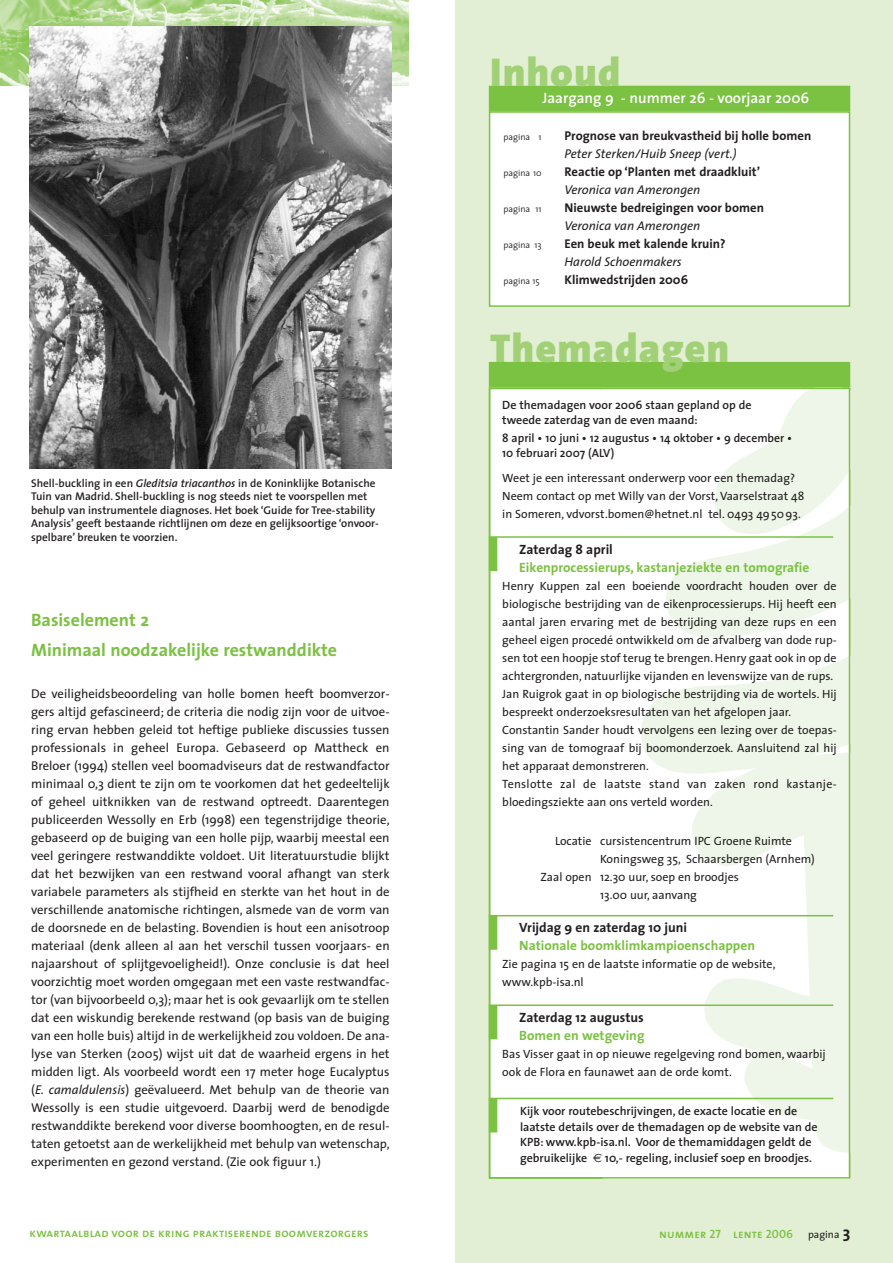
<style>
.page{position:relative;width:893px;height:1263px;background:#fff}
.page>*{position:absolute;margin:0;border:0;box-sizing:border-box;transform-origin:0 0}
.t1{font:900 40.5px "The Sans";letter-spacing:.025em;color:#a1d077}
.t2{font:700 18px/30px "The Sans";color:#7bc142}
.t3{font:600 15px "The Sans";color:#fff}
.t4{font:700 13.5px "The Sans";color:#7bc142}
.t5{font:700 13.5px "The Sans";color:#231f20}
.t6{font:12.75px/18px "The Sans";color:#231f20;text-align:justify}
.t7{font:700 12.75px "The Sans";color:#231f20}
.t8{font:italic 12.75px "The Sans";color:#231f20}
.t9{font:12px/18px "The Sans";color:#231f20}
.t10{font:600 12px/15.8px "The Sans";color:#231f20}
.t11{font:12px "The Sans Semi Bold Caps";letter-spacing:.01em;color:#7bc142}
.t12{font:600 11.25px/13.5px "The Sans";color:#231f20}
.t13{font:300 9px "The Sans";color:#231f20}
.s1{font-style:italic}
.s2{font-family:"Euro Sans";font-weight:400}
.s3{font-family:"The Sans";font-size:10.5px;color:#231f20}
.s4{font-family:"The Sans";font-weight:700;font-size:16.5px;color:#231f20}
</style>
<div class="page">
<img style="left:0;top:1px;width:408px;height:85px">
<div style="left:455px;top:1px;width:438px;height:1262px;background:#e2efd4"></div>
<div style="left:490px;top:388px;width:359px;height:790px;background:#fff"></div>
<div style="left:490px;top:112px;width:359px;height:194px;background:#fff"></div>
<div style="left:489px;top:111px;width:361px;height:196px;border:2px solid #7bc142"></div>
<div style="left:490px;top:86px;width:359px;height:24px;background:#7bc142"></div>
<div style="left:489px;top:86px;width:361px;height:25px;border:2px solid #7bc142"></div>
<svg style="left:666px;top:391px;width:181px;height:203px"></svg>
<svg style="left:639px;top:594px;width:208px;height:558px"></svg>
<div style="left:489px;top:388px;width:361px;height:790px;border:2px solid #7bc142"></div>
<div style="left:490px;top:363px;width:359px;height:24px;background:#7bc142"></div>
<div style="left:489px;top:362px;width:361px;height:25px;border:2px solid #7bc142"></div>
<div style="left:490px;top:538px;width:7px;height:32px;background:#7bc142"></div>
<div style="left:489px;top:537px;width:8px;height:34px;border:2px solid #7bc142"></div>
<hr style="left:489px;top:536px;width:344px;height:2px;background:#7bc142">
<div style="left:490px;top:916px;width:7px;height:33px;background:#7bc142"></div>
<div style="left:489px;top:916px;width:8px;height:34px;border:2px solid #7bc142"></div>
<hr style="left:489px;top:915px;width:344px;height:1px;background:#7bc142">
<div style="left:490px;top:1006px;width:7px;height:32px;background:#7bc142"></div>
<div style="left:489px;top:1005px;width:8px;height:34px;border:2px solid #7bc142"></div>
<hr style="left:489px;top:1004px;width:344px;height:2px;background:#7bc142">
<div style="left:490px;top:1099px;width:7px;height:33px;background:#7bc142"></div>
<div style="left:489px;top:1098px;width:8px;height:34px;border:2px solid #7bc142"></div>
<hr style="left:489px;top:1098px;width:344px;height:1px;background:#7bc142">
<img style="left:30px;top:26px;width:361px;height:442px">
<h1 class="t1" style="left:490px;top:57px;width:132px">Inhoud</h1>
<p class="t3" style="left:542px;top:93px;width:268px">Jaargang 9 - nummer 26 - voorjaar 2006</p>
<p class="t13" style="left:503px;top:133px;width:40px">pagina 1</p>
<p class="t13" style="left:503px;top:169px;width:40px">pagina 10</p>
<p class="t13" style="left:503px;top:205px;width:40px">pagina 11</p>
<p class="t13" style="left:503px;top:241px;width:40px">pagina 13</p>
<p class="t13" style="left:503px;top:277px;width:38px">pagina 15</p>
<p class="t7" style="left:564px;top:130px;width:248px">Prognose van breukvastheid bij holle bomen</p>
<p class="t8" style="left:564px;top:148px;width:174px">Peter Sterken/Huib Sneep (vert.)</p>
<p class="t7" style="left:564px;top:166px;width:197px">Reactie op ‘Planten met draadkluit’</p>
<p class="t8" style="left:564px;top:184px;width:137px">Veronica van Amerongen</p>
<p class="t7" style="left:564px;top:202px;width:201px">Nieuwste bedreigingen voor bomen</p>
<p class="t8" style="left:564px;top:220px;width:137px">Veronica van Amerongen</p>
<p class="t7" style="left:564px;top:238px;width:163px">Een beuk met kalende kruin?</p>
<p class="t8" style="left:564px;top:256px;width:119px">Harold Schoenmakers</p>
<p class="t7" style="left:564px;top:274px;width:125px">Klimwedstrijden 2006</p>
<p class="t12" style="left:31px;top:477px;width:349px">Shell-buckling in een <span class="s1">Gleditsia triacanthos</span> in de Koninklijke Botanische Tuin van Madrid. Shell-buckling is nog steeds niet te voorspellen met behulp van instrumentele diagnoses. Het boek ‘Guide for Tree-stability Analysis’ geeft bestaande richtlijnen om deze en gelijksoortige ‘onvoor&shy;spelbare’ breuken te voorzien.</p>
<h2 class="t2" style="left:31px;top:606px;width:307px">Basiselement 2<br>Minimaal noodzakelijke restwanddikte</h2>
<p class="t6" style="left:31px;top:686px;width:360px">De veiligheidsbeoordeling van holle bomen heeft boomverzor&shy;gers altijd gefascineerd; de criteria die nodig zijn voor de uitvoe&shy;ring ervan hebben geleid tot heftige publieke discussies tussen professionals in geheel Europa. Gebaseerd op Mattheck en Breloer (1994) stellen veel boomadviseurs dat de restwandfactor minimaal 0,3 dient te zijn om te voorkomen dat het gedeeltelijk of geheel uitknikken van de restwand optreedt. Daarentegen publiceerden Wessolly en Erb (1998) een tegenstrijdige theorie, gebaseerd op de buiging van een holle pijp, waarbij meestal een veel geringere restwanddikte voldoet. Uit literatuurstudie blijkt dat het bezwijken van een restwand vooral afhangt van sterk variabele parameters als stijfheid en sterkte van het hout in de verschillende anatomische richtingen, alsmede van de vorm van de doorsnede en de belasting. Bovendien is hout een anisotroop materiaal (denk alleen al aan het verschil tussen voorjaars- en najaarshout of splijtgevoeligheid!). Onze conclusie is dat heel voorzichtig moet worden omgegaan met een vaste restwandfac&shy;tor (van bijvoorbeeld 0,3); maar het is ook gevaarlijk om te stellen dat een wiskundig berekende restwand (op basis van de buiging van een holle buis) altijd in de werkelijkheid zou voldoen. De ana&shy;lyse van Sterken (2005) wijst uit dat de waarheid ergens in het midden ligt. Als voorbeeld wordt een 17 meter hoge Eucalyptus (<span class="s1">E. camaldulensis</span>) geëvalueerd. Met behulp van de theorie van Wessolly is een studie uitgevoerd. Daarbij werd de benodigde restwanddikte berekend voor diverse boomhoogten, en de resul&shy;taten getoetst aan de werkelijkheid met behulp van wetenschap, experimenten en gezond verstand. (Zie ook figuur 1.)</p>
<h1 class="t1" style="left:490px;top:333px;width:241px">Themadagen</h1>
<p class="t10" style="left:502px;top:398px;width:251px">De themadagen voor 2006 staan gepland op de tweede zaterdag van de even maand:</p>
<p class="t10" style="left:502px;top:431px;width:291px">8 april • 10 juni • 12 augustus • 14 oktober • 9 december •<br>10 februari 2007 (ALV)</p>
<p class="t9" style="left:502px;top:470px;width:303px">Weet je een interessant onderwerp voor een themadag?<br>Neem contact op met Willy van der Vorst, Vaarselstraat 48 in Someren, vdvorst.bomen@hetnet.nl tel. 0493 49 50 93.</p>
<p class="t5" style="left:519px;top:544px;width:95px">Zaterdag 8 april</p>
<p class="t4" style="left:519px;top:562px;width:292px">Eikenprocessierups, kastanjeziekte en tomografie</p>
<p class="t9" style="left:502px;top:578px;width:336px">Henry Kuppen zal een boeiende voordracht houden over de biologische bestrijding van de eikenprocessierups. Hij heeft een aantal jaren ervaring met de bestrijding van deze rups en een geheel eigen procedé ontwikkeld om de afvalberg van dode rup&shy;sen tot een hoopje stof terug te brengen. Henry gaat ook in op de achtergronden, natuurlijke vijanden en levenswijze van de rups.<br>Jan Ruigrok gaat in op biologische bestrijding via de wortels. Hij bespreekt onderzoeksresultaten van het afgelopen jaar.<br>Constantin Sander houdt vervolgens een lezing over de toepas&shy;sing van de tomograaf bij boomonderzoek. Aansluitend zal hij het apparaat demonstreren.<br>Tenslotte zal de laatste stand van zaken rond kastanje&shy;bloedingsziekte aan ons verteld worden.</p>
<p class="t9" style="left:555px;top:833px;width:238px">Locatie cursistencentrum IPC Groene Ruimte</p>
<p class="t9" style="left:600px;top:851px;width:216px">Koningsweg 35, Schaarsbergen (Arnhem)</p>
<p class="t9" style="left:540px;top:869px;width:200px">Zaal open 12.30 uur, soep en broodjes</p>
<p class="t9" style="left:600px;top:887px;width:98px">13.00 uur, aanvang</p>
<p class="t5" style="left:519px;top:922px;width:169px">Vrijdag 9 en zaterdag 10 juni</p>
<p class="t4" style="left:519px;top:940px;width:237px">Nationale boomklimkampioenschappen</p>
<p class="t9" style="left:502px;top:956px;width:275px">Zie pagina 15 en de laatste informatie op de website, www.kpb-isa.nl</p>
<p class="t5" style="left:519px;top:1012px;width:126px">Zaterdag 12 augustus</p>
<p class="t4" style="left:519px;top:1030px;width:127px">Bomen en wetgeving</p>
<p class="t9" style="left:502px;top:1046px;width:325px">Bas Visser gaat in op nieuwe regelgeving rond bomen, waarbij ook de Flora en faunawet aan de orde komt.</p>
<p class="t10" style="left:520px;top:1104px;width:299px">Kijk voor routebeschrijvingen, de exacte locatie en de laatste details over de themadagen op de website van de KPB: www.kpb-isa.nl. Voor de themamiddagen geldt de gebruikelijke <span class="s2">€</span> 10,- regeling, inclusief soep en broodjes.</p>
<p class="t11" style="left:30px;top:1226px;width:341px">kwartaalblad voor de kring praktiserende boomverzorgers</p>
<p class="t11" style="left:659px;top:1226px;width:193px">nummer 27 lente 2006 <span class="s3">pagina</span> <span class="s4">3</span></p>
</div>
